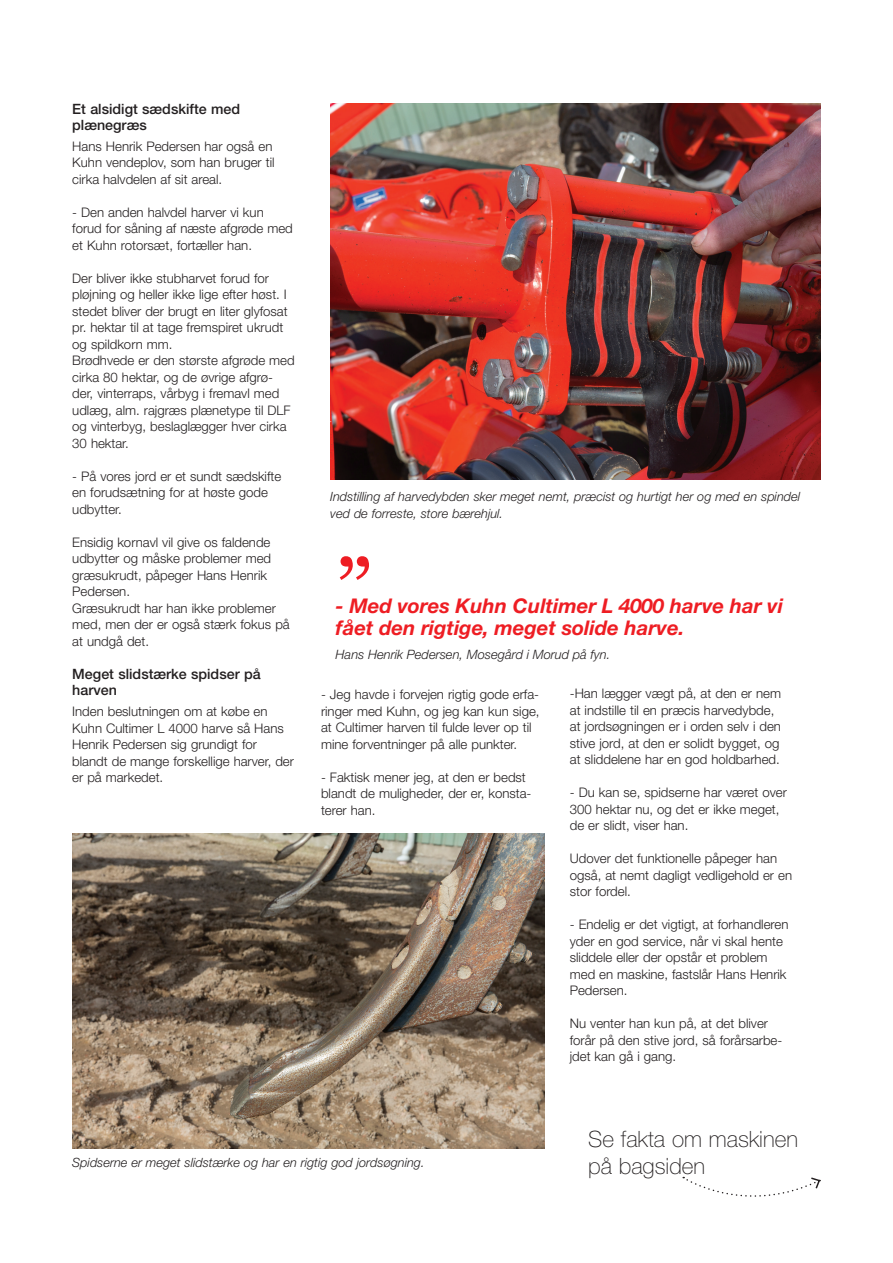
<style>
.page{position:relative;width:893px;height:1263px;background:#fff}
.page>*{position:absolute;margin:0;border:0;box-sizing:border-box;transform-origin:0 0}
.t1{font:90px "Georgia";color:#ee1d23}
.t2{font:100 22.5px/27px "Helvetica Neue LT Std";color:#231f20}
.t3{font:italic 700 20.25px/22.5px "Helvetica Neue LT Std";color:#ee1d23}
.t4{font:500 14.25px/16.5px "Helvetica Neue LT Std";color:#231f20}
.t5{font:300 13.2px/16.5px "Helvetica Neue LT Std";color:#231f20}
.t6{font:italic 300 12.9px "Helvetica Neue LT Std";color:#231f20}
.t7{font:italic 300 12.75px/16.5px "Helvetica Neue LT Std";color:#231f20}
</style>
<div class="page">
<img style="left:330px;top:103px;width:491px;height:376px">
<svg style="left:683px;top:1176px;width:138px;height:21px"></svg>
<img style="left:72px;top:834px;width:472px;height:315px">
<p class="t4" style="left:72px;top:100px;width:169px">Et alsidigt sædskifte med plænegræs</p>
<p class="t5" style="left:72px;top:138px;width:204px">Hans Henrik Pedersen har også en<br>Kuhn vendeplov, som han bruger til cirka halvdelen af sit areal.</p>
<p class="t5" style="left:72px;top:204px;width:222px">- Den anden halvdel harver vi kun forud for såning af næste afgrøde med et Kuhn rotorsæt, fortæller han.</p>
<p class="t5" style="left:72px;top:270px;width:224px">Der bliver ikke stubharvet forud for pløjning og heller ikke lige efter høst. I stedet bliver der brugt en liter glyfosat pr. hektar til at tage fremspiret ukrudt og spildkorn mm.<br>Brødhvede er den største afgrøde med cirka 80 hektar, og de øvrige afgrø&shy;der, vinterraps, vårbyg i fremavl med udlæg, alm. rajgræs plænetype til DLF og vinterbyg, beslaglægger hver cirka 30 hektar.</p>
<p class="t5" style="left:72px;top:468px;width:210px">- På vores jord er et sundt sædskifte en forudsætning for at høste gode udbytter.</p>
<p class="t5" style="left:72px;top:534px;width:219px">Ensidig kornavl vil give os faldende udbytter og måske problemer med græsukrudt, påpeger Hans Henrik<br>Pedersen.<br>Græsukrudt har han ikke problemer med, men der er også stærk fokus på at undgå det.</p>
<p class="t4" style="left:72px;top:665px;width:190px">Meget slidstærke spidser på harven</p>
<p class="t5" style="left:72px;top:703px;width:223px">Inden beslutningen om at købe en<br>Kuhn Cultimer L 4000 harve så Hans<br>Henrik Pedersen sig grundigt for blandt de mange forskellige harver, der er på markedet.</p>
<p class="t7" style="left:330px;top:488px;width:471px">Indstilling af harvedybden sker meget nemt, præcist og hurtigt her og med en spindel ved de forreste, store bærehjul.</p>
<h1 class="t1" style="left:336px;top:538px;width:38px">”</h1>
<h3 class="t3" style="left:336px;top:594px;width:449px">- Med vores Kuhn Cultimer L 4000 harve har vi fået den rigtige, meget solide harve.</h3>
<p class="t6" style="left:336px;top:646px;width:276px">Hans Henrik Pedersen, Mosegård i Morud på fyn.</p>
<p class="t5" style="left:321px;top:686px;width:220px">- Jeg havde i forvejen rigtig gode erfa&shy;ringer med Kuhn, og jeg kan kun sige, at Cultimer harven til fulde lever op til mine forventninger på alle punkter.</p>
<p class="t5" style="left:321px;top:769px;width:212px">- Faktisk mener jeg, at den er bedst blandt de muligheder, der er, konsta&shy;terer han.</p>
<p class="t5" style="left:570px;top:685px;width:213px">-Han lægger vægt på, at den er nem at indstille til en præcis harvedybde, at jordsøgningen er i orden selv i den stive jord, at den er solidt bygget, og at sliddelene har en god holdbarhed.</p>
<p class="t5" style="left:570px;top:784px;width:219px">- Du kan se, spidserne har været over<br>300 hektar nu, og det er ikke meget, de er slidt, viser han.</p>
<p class="t5" style="left:570px;top:850px;width:224px">Udover det funktionelle påpeger han også, at nemt dagligt vedligehold er en stor fordel.</p>
<p class="t5" style="left:570px;top:916px;width:220px">- Endelig er det vigtigt, at forhandleren yder en god service, når vi skal hente sliddele eller der opstår et problem med en maskine, fastslår Hans Henrik<br>Pedersen.</p>
<p class="t5" style="left:570px;top:1015px;width:214px">Nu venter han kun på, at det bliver forår på den stive jord, så forårsarbe&shy;jdet kan gå i gang.</p>
<p class="t7" style="left:72px;top:1154px;width:354px">Spidserne er meget slidstærke og har en rigtig god jordsøgning.</p>
<h2 class="t2" style="left:588px;top:1126px;width:211px">Se fakta om maskinen på bagsiden</h2>
</div>
